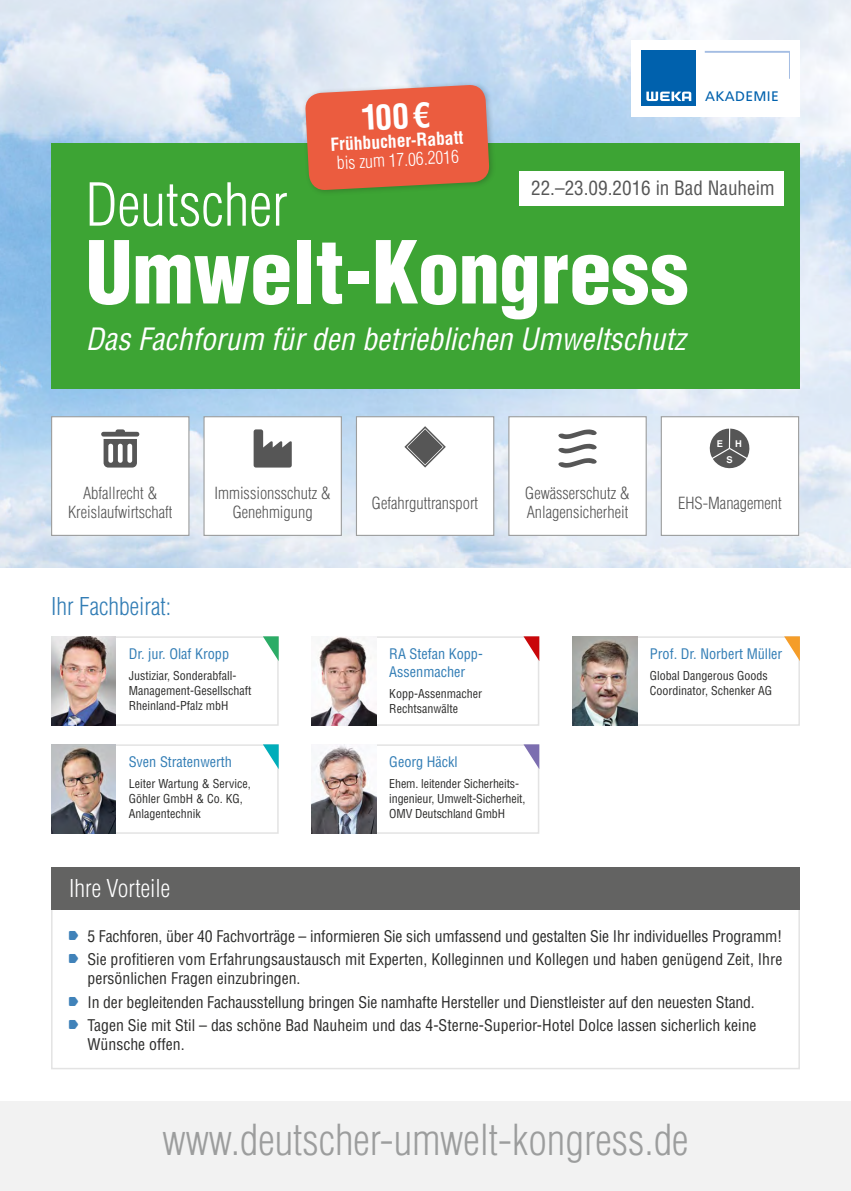
<style>
.page{position:relative;width:851px;height:1191px;background:#fff}
.page>*{position:absolute;margin:0;border:0;box-sizing:border-box;transform-origin:0 0}
.t1{font:900 condensed 84.6px "Helvetica LT Std";color:#fff}
.t2{font:300 condensed 57.9px "Helvetica LT Std";color:#fff}
.t3{font:300 condensed 41.7px "Helvetica LT Std";color:#9c9d9d}
.t4{font:700 condensed 33.9px "Helvetica LT Std";color:#fff}
.t5{font:italic condensed 30px "Helvetica LT Std";color:#fff}
.t6{font:300 condensed 24px "Helvetica LT Std";color:#327db5}
.t7{font:300 condensed 24px "Helvetica LT Std";color:#fff}
.t8{font:condensed 19.35px "Helvetica LT Std";color:#565656}
.t9{font:700 condensed 17.55px "Helvetica LT Std";color:#fff}
.t10{font:300 condensed 17.55px "Helvetica LT Std";color:#fff}
.t11{font:300 condensed 16.35px/18.8px "Helvetica LT Std";color:#565656;text-align:center}
.t12{font:condensed 15.75px/23.5px "Helvetica LT Std";color:#2c2c2b}
.t13{font:condensed 14.25px/18px "Helvetica LT Std";color:#327db5}
.t14{font:13.8px "Frutiger LT Std";letter-spacing:.025em;color:#0061ad}
.t15{font:condensed 12px/15px "Helvetica LT Std";color:#2c2c2b}
.t16{font:700 9.3px "Helvetica LT Std";color:#fff}
.s1{font-family:"Web Hosting Hub Glyphs";font-stretch:normal;font-size:9px;color:#4082b9}
</style>
<div class="page">
<div style="left:0;top:1101px;width:850px;height:90px;background:#f2f2f2"></div>
<div style="left:51px;top:894px;width:748px;height:175px;border:2px solid #e3e3e3"></div>
<div style="left:51px;top:867px;width:748px;height:43px;background:#636362"></div>
<img style="left:0;top:0;width:850px;height:568px">
<div style="left:631px;top:40px;width:168px;height:76px;background:#fff"></div>
<div style="left:641px;top:51px;width:54px;height:55px;background:#0061ad"></div>
<svg style="left:646px;top:92px;width:45px;height:9px"></svg>
<svg style="left:789px;top:51px;width:1px;height:28px"></svg>
<hr style="left:705px;top:51px;width:83px;height:2px;background:#a4bde3">
<div style="left:311px;top:636px;width:228px;height:90px;border:2px solid #e3e3e3"></div>
<svg style="left:523px;top:636px;width:16px;height:25px"></svg>
<img style="left:311px;top:636px;width:65px;height:90px">
<div style="left:311px;top:744px;width:228px;height:89px;border:2px solid #e3e3e3"></div>
<svg style="left:523px;top:744px;width:16px;height:25px"></svg>
<img style="left:311px;top:744px;width:65px;height:89px">
<div style="left:572px;top:636px;width:227px;height:90px;border:2px solid #e3e3e3"></div>
<svg style="left:784px;top:636px;width:15px;height:25px"></svg>
<img style="left:572px;top:636px;width:65px;height:90px">
<div style="left:51px;top:744px;width:228px;height:89px;border:2px solid #e3e3e3"></div>
<svg style="left:263px;top:744px;width:16px;height:25px"></svg>
<img style="left:51px;top:744px;width:65px;height:89px">
<div style="left:51px;top:636px;width:228px;height:90px;border:2px solid #e3e3e3"></div>
<svg style="left:263px;top:636px;width:16px;height:25px"></svg>
<img style="left:51px;top:636px;width:65px;height:90px">
<div style="left:51px;top:144px;width:748px;height:245px;background:#3da434"></div>
<div style="left:51px;top:416px;width:138px;height:120px;background:#fff;border:1px solid #9c9d9d"></div>
<svg style="left:101px;top:429px;width:38px;height:38px"></svg>
<div style="left:203px;top:416px;width:139px;height:120px;background:#fff;border:1px solid #9c9d9d"></div>
<svg style="left:253px;top:429px;width:39px;height:38px"></svg>
<div style="left:356px;top:416px;width:138px;height:120px;background:#fff;border:1px solid #9c9d9d"></div>
<svg style="left:404px;top:426px;width:42px;height:41px"></svg>
<div style="left:508px;top:416px;width:138px;height:120px;background:#fff;border:1px solid #9c9d9d"></div>
<svg style="left:558px;top:429px;width:38px;height:39px"></svg>
<div style="left:660px;top:416px;width:139px;height:120px;background:#fff;border:1px solid #9c9d9d"></div>
<svg style="left:709px;top:428px;width:41px;height:41px"></svg>
<div style="left:519px;top:171px;width:264px;height:34px;background:#fff"></div>
<div style="left:301px;top:81px;width:195px;height:116px;background:#1a1a18;opacity:.25"></div>
<svg style="left:304px;top:84px;width:186px;height:107px;background:#dd6849"></svg>
<h3 class="t4" style="left:360px;top:97px;width:71px;rotate:-3deg">100 €</h3>
<p class="t9" style="left:330px;top:133px;width:135px;rotate:-3deg">Frühbucher-Rabatt</p>
<p class="t10" style="left:336px;top:152px;width:124px;rotate:-3deg">bis zum 17.06.2016</p>
<p class="t14" style="left:705px;top:88px;width:75px">AKADEMIE</p>
<p class="t8" style="left:531px;top:176px;width:245px">22.–23.09.2016 in Bad Nauheim</p>
<h2 class="t2" style="left:85px;top:169px;width:204px">Deutscher</h2>
<h1 class="t1" style="left:85px;top:219px;width:604px">Umwelt-Kongress</h1>
<h3 class="t5" style="left:86px;top:320px;width:601px">Das Fachforum für den betrieblichen Umweltschutz</h3>
<p class="t16" style="left:716px;top:437px;width:8px">E</p>
<p class="t16" style="left:735px;top:437px;width:8px">H</p>
<p class="t16" style="left:726px;top:454px;width:8px">S</p>
<p class="t11" style="left:68px;top:484px;width:106px">Abfallrecht &amp;<br>Kreislaufwirtschaft</p>
<p class="t11" style="left:214px;top:484px;width:118px">Immissionsschutz &amp;<br>Genehmigung</p>
<p class="t11" style="left:372px;top:493px;width:108px">Gefahrguttransport</p>
<p class="t11" style="left:525px;top:484px;width:106px;text-align:left">Gewässerschutz &amp;<br>Anlagensicherheit</p>
<p class="t11" style="left:678px;top:493px;width:105px">EHS-Management</p>
<h3 class="t6" style="left:51px;top:591px;width:121px">Ihr Fachbeirat:</h3>
<p class="t13" style="left:129px;top:644px;width:102px">Dr. jur. Olaf Kropp</p>
<p class="t15" style="left:129px;top:668px;width:124px">Justiziar, Sonderabfall-<br>Management-Gesellschaft<br>Rheinland-Pfalz mbH</p>
<p class="t13" style="left:129px;top:752px;width:105px">Sven Stratenwerth</p>
<p class="t15" style="left:129px;top:776px;width:123px">Leiter Wartung &amp; Service,<br>Göhler GmbH &amp; Co. KG,<br>Anlagentechnik</p>
<p class="t13" style="left:389px;top:644px;width:95px">RA Stefan Kopp-<br>Assenmacher</p>
<p class="t15" style="left:389px;top:686px;width:94px">Kopp-Assenmacher<br>Rechtsanwälte</p>
<p class="t13" style="left:389px;top:752px;width:70px">Georg Häckl</p>
<p class="t15" style="left:389px;top:776px;width:138px">Ehem. leitender Sicherheits&shy;ingenieur, Umwelt-Sicherheit,<br>OMV Deutschland GmbH</p>
<p class="t13" style="left:649px;top:644px;width:134px">Prof. Dr. Norbert Müller</p>
<p class="t15" style="left:649px;top:668px;width:124px">Global Dangerous Goods<br>Coordinator, Schenker AG</p>
<h3 class="t7" style="left:69px;top:873px;width:102px">Ihre Vorteile</h3>
<p class="t12" style="left:69px;top:924px;width:714px"><span class="s1">Ý</span> 5 Fachforen, über 40 Fachvorträge – informieren Sie sich umfassend und gestalten Sie Ihr individuelles Programm!<br><span class="s1">Ý</span> Sie profitieren vom Erfahrungsaustausch mit Experten, Kolleginnen und Kollegen und haben genügend Zeit, Ihre</p>
<p class="t12" style="left:69px;top:966px;width:689px;text-indent:18px">persönlichen Fragen einzubringen.<br><span class="s1">Ý</span> In der begleitenden Fachausstellung bringen Sie namhafte Hersteller und Dienstleister auf den neuesten Stand.<br><span class="s1">Ý</span> Tagen Sie mit Stil – das schöne Bad Nauheim und das 4-Sterne-Superior-Hotel Dolce lassen sicherlich keine</p>
<p class="t12" style="left:87px;top:1032px;width:99px">Wünsche offen.</p>
<h3 class="t3" style="left:162px;top:1113px;width:527px">www.deutscher-umwelt-kongress.de</h3>
</div>
